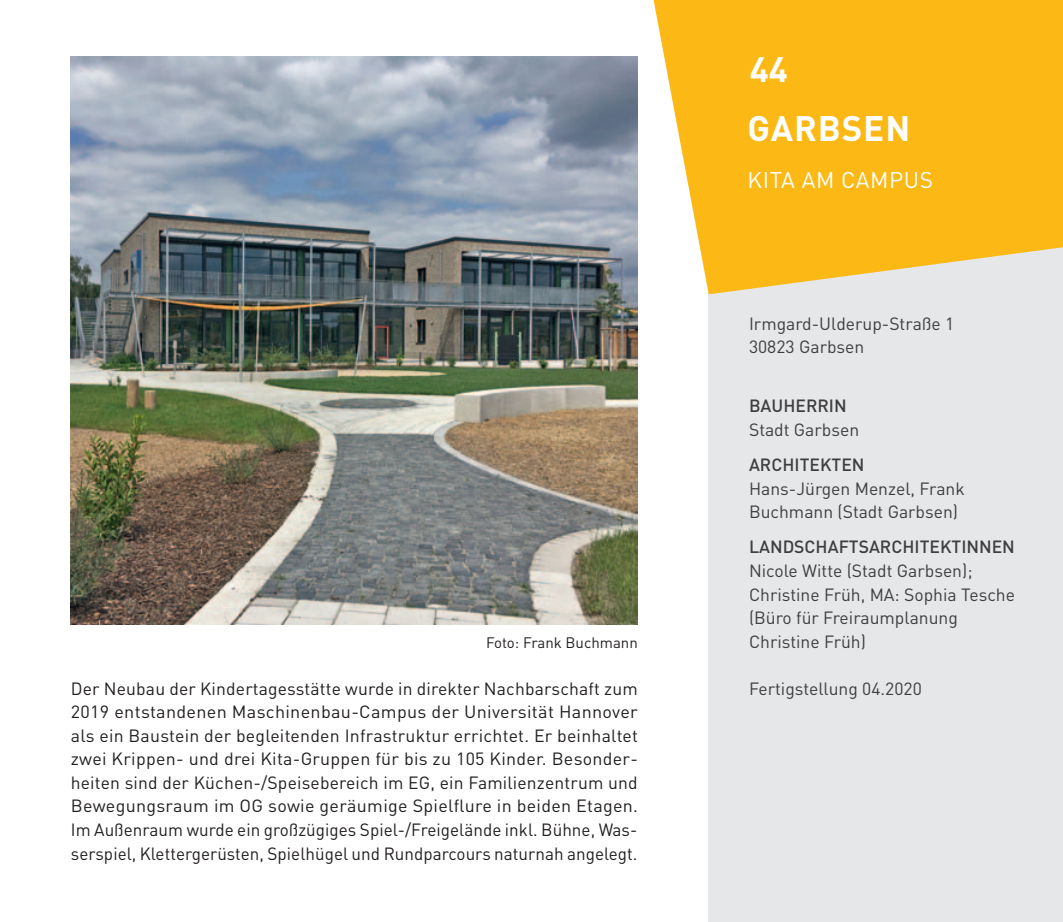
<style>
.page{position:relative;width:1063px;height:922px;background:#fff}
.page>*{position:absolute;margin:0;border:0;box-sizing:border-box;transform-origin:0 0}
.t1{font:700 35px "DIN";letter-spacing:.025em;color:#fff}
.t2{font:22.5px "DIN";color:#fff}
.t3{font:17.5px/23.5px "DIN";letter-spacing:.005em;color:#231f20;text-align:justify}
.t4{font:17.5px/23.5px "DIN";color:#3e3e3f}
.t5{font:500 17.5px "DIN";color:#3e3e3f}
.t6{font:15px "DIN";color:#231f20}
</style>
<div class="page">
<div style="left:709px;top:234px;width:354px;height:687px;background:#e6e7e9"></div>
<svg style="left:654px;top:0;width:409px;height:294px;background:#fabf32"></svg>
<img style="left:71px;top:57px;width:567px;height:567px">
<p class="t6" style="left:486px;top:632px;width:153px">Foto: Frank Buchmann</p>
<p class="t3" style="left:71px;top:676px;width:569px">Der Neubau der Kindertagesstätte wurde in direkter Nachbarschaft zum 2019 entstandenen Maschinenbau-Campus der Universität Hannover als ein Baustein der begleitenden Infrastruktur errichtet. Er beinhaltet zwei Krippen- und drei Kita-Gruppen für bis zu 105 Kinder. Besonder&shy;heiten sind der Küchen-/Speisebereich im EG, ein Familienzentrum und Bewegungsraum im OG sowie geräumige Spielflure in beiden Etagen.<br>Im Außenraum wurde ein großzügiges Spiel-/Freigelände inkl. Bühne, Was&shy;serspiel, Klettergerüsten, Spielhügel und Rundparcours naturnah angelegt.</p>
<h1 class="t1" style="left:750px;top:47px;width:40px">44</h1>
<h1 class="t1" style="left:748px;top:106px;width:164px">GARBSEN</h1>
<p class="t2" style="left:748px;top:166px;width:27px">Kita</p>
<p class="t2" style="left:802px;top:166px;width:56px">am Campus</p>
<p class="t4" style="left:749px;top:311px;width:207px">Irmgard-Ulderup-Straße 1<br>30823 Garbsen</p>
<p class="t5" style="left:749px;top:394px;width:99px">BAUHERRIN</p>
<p class="t4" style="left:749px;top:417px;width:112px">Stadt Garbsen</p>
<p class="t5" style="left:749px;top:453px;width:117px">ARCHITEKTEN</p>
<p class="t4" style="left:749px;top:476px;width:217px">Hans-Jürgen Menzel, Frank<br>Buchmann (Stadt Garbsen)</p>
<p class="t5" style="left:749px;top:536px;width:267px">LANDSCHAFTSARCHITEKTINNEN</p>
<p class="t4" style="left:749px;top:558px;width:267px">Nicole Witte (Stadt Garbsen);<br>Christine Früh, MA: Sophia Tesche (Büro für Freiraumplanung<br>Christine Früh)</p>
<p class="t4" style="left:749px;top:676px;width:174px">Fertigstellung 04.2020</p>
</div>
